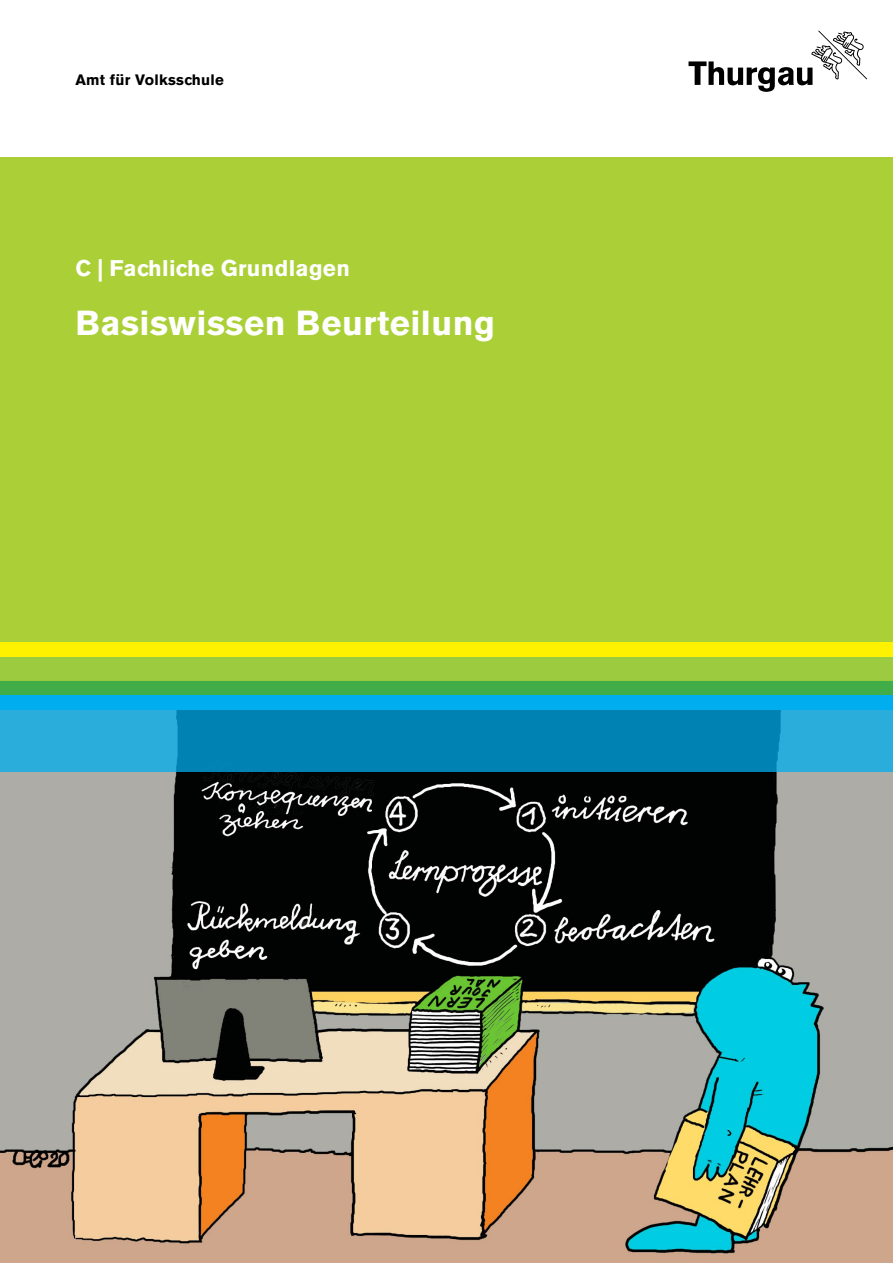
<style>
.page{position:relative;width:893px;height:1263px;background:#fff}
.page>*{position:absolute;margin:0;border:0;box-sizing:border-box;transform-origin:0 0}
.t1{font:700 34.5px "Akzidenz Grotesk BE";letter-spacing:.015em;color:#fff}
.t2{font:700 22.5px "Akzidenz Grotesk BE";letter-spacing:.015em;color:#fff}
.t3{font:700 15px "Akzidenz Grotesk BE";letter-spacing:.02em;color:#000}
</style>
<div class="page">
<div style="left:0;top:157px;width:893px;height:494px;background:#abd037"></div>
<img style="left:0;top:771px;width:893px;height:492px">
<svg style="left:0;top:710px;width:893px;height:61px;background:#0e90c0"></svg>
<div style="left:0;top:642px;width:893px;height:15px;background:#fff200"></div>
<div style="left:0;top:680px;width:893px;height:15px;background:#41ad49"></div>
<div style="left:0;top:657px;width:893px;height:23px;background:#9aca3c"></div>
<div style="left:0;top:695px;width:893px;height:15px;background:#00aeef"></div>
<svg style="left:688px;top:31px;width:179px;height:61px"></svg>
<p class="t3" style="left:75px;top:71px;width:150px">Amt für Volksschule</p>
<p class="t2" style="left:75px;top:255px;width:276px">C | Fachliche Grundlagen</p>
<p class="t1" style="left:75px;top:303px;width:421px">Basiswissen Beurteilung</p>
</div>
